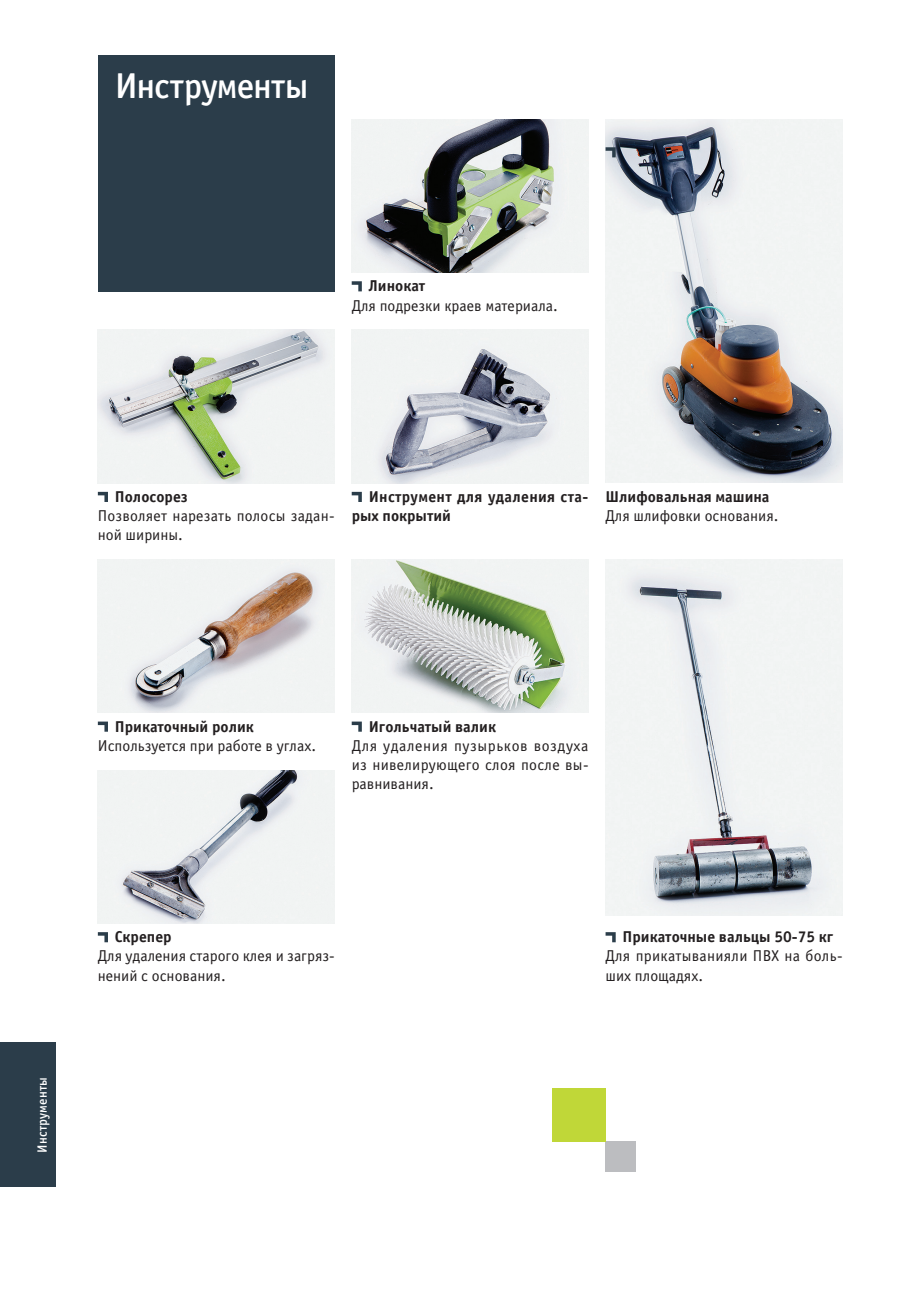
<style>
.page{position:relative;width:919px;height:1289px;background:#fff}
.page>*{position:absolute;margin:0;border:0;box-sizing:border-box;transform-origin:0 0}
.t1{font:36px "Officina Sans Medium ITC";letter-spacing:-.025em;color:#fff}
.t2{font:15.75px/19.2px "Officina Sans Book ITC";color:#231f20}
.t3{font:15.75px "Officina Sans Bold ITC";color:#231f20}
.t4{font:15.75px/19.2px "Officina Sans Bold ITC";letter-spacing:.02em;color:#231f20}
.t5{font:13.5px "Officina Sans Medium ITC";letter-spacing:.015em;color:#fff}
</style>
<div class="page">
<div style="left:98px;top:55px;width:236px;height:237px;background:#2b3d4a"></div>
<div style="left:0;top:1042px;width:55px;height:144px;background:#2b3d4a"></div>
<img style="left:98px;top:330px;width:236px;height:153px">
<svg style="left:98px;top:492px;width:10px;height:10px"></svg>
<img style="left:98px;top:559px;width:236px;height:153px">
<svg style="left:98px;top:721px;width:10px;height:10px"></svg>
<img style="left:98px;top:770px;width:236px;height:153px">
<svg style="left:98px;top:932px;width:10px;height:10px"></svg>
<img style="left:351px;top:119px;width:237px;height:153px">
<svg style="left:351px;top:281px;width:11px;height:10px"></svg>
<img style="left:351px;top:330px;width:237px;height:153px">
<svg style="left:351px;top:492px;width:11px;height:10px"></svg>
<img style="left:351px;top:559px;width:237px;height:153px">
<svg style="left:351px;top:721px;width:11px;height:10px"></svg>
<img style="left:605px;top:119px;width:237px;height:364px">
<svg style="left:605px;top:147px;width:10px;height:10px"></svg>
<img style="left:605px;top:559px;width:237px;height:356px">
<svg style="left:605px;top:932px;width:10px;height:10px"></svg>
<div style="left:605px;top:1141px;width:30px;height:30px;background:#bcbdc0"></div>
<div style="left:552px;top:1088px;width:53px;height:53px;background:#c0d738"></div>
<h1 class="t1" style="left:115px;top:65px;width:195px">Инструменты</h1>
<p class="t3" style="left:369px;top:276px;width:58px">Линокат</p>
<p class="t2" style="left:351px;top:296px;width:207px">Для подрезки краев материала.</p>
<p class="t3" style="left:115px;top:487px;width:74px">Полосорез</p>
<p class="t2" style="left:98px;top:506px;width:238px">Позволяет нарезать полосы задан&shy;ной ширины.</p>
<p class="t4" style="left:351px;top:487px;width:238px;text-indent:17px">Инструмент для удаления ста&shy;рых покрытий</p>
<p class="t3" style="left:605px;top:487px;width:165px">Шлифовальная машина</p>
<p class="t2" style="left:605px;top:506px;width:174px">Для шлифовки основания.</p>
<p class="t3" style="left:115px;top:716px;width:140px">Прикаточный ролик</p>
<p class="t2" style="left:98px;top:736px;width:220px">Используется при работе в углах.</p>
<p class="t3" style="left:369px;top:716px;width:129px">Игольчатый валик</p>
<p class="t2" style="left:351px;top:736px;width:238px;text-align:justify">Для удаления пузырьков воздуха из нивелирующего слоя после вы&shy;равнивания.</p>
<p class="t5" style="left:34px;top:1152px;width:77px;rotate:-90deg">Инструменты</p>
<p class="t3" style="left:115px;top:927px;width:58px">Скрепер</p>
<p class="t2" style="left:98px;top:946px;width:238px">Для удаления старого клея и загряз&shy;нений с основания.</p>
<p class="t3" style="left:622px;top:927px;width:212px">Прикаточные вальцы 50-75 кг</p>
<p class="t2" style="left:605px;top:946px;width:238px">Для прикатыванияли ПВХ на боль&shy;ших площадях.</p>
</div>
